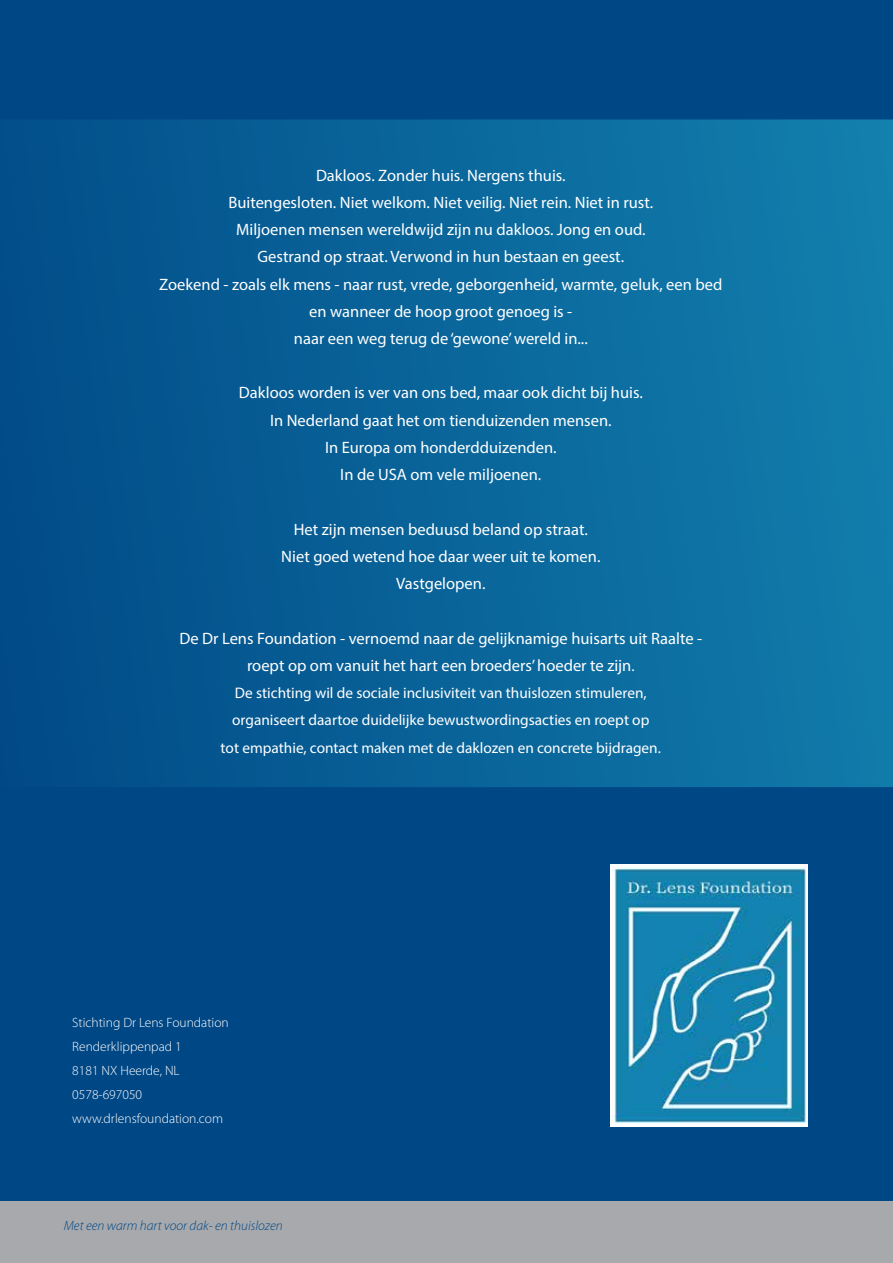
<style>
.page{position:relative;width:893px;height:1263px;background:#004785}
.page>*{position:absolute;margin:0;border:0;box-sizing:border-box;transform-origin:0 0}
.t1{font:16.5px/27.2px "Myriad Pro";color:#fff;text-align:center}
.t2{font:15.3px/27.3px "Myriad Pro";color:#fff;text-align:center}
.t3{font:300 13.5px/24px "Myriad Pro";color:#fff}
.t4{font:italic 300 13.5px "Myriad Pro";color:#004785}
.s1{font-size:15.3px}
</style>
<div class="page">
<div style="left:0;top:1202px;width:893px;height:61px;background:#a7a9ac"></div>
<img style="left:610px;top:864px;width:198px;height:263px">
<div style="left:0;top:119px;width:893px;height:668px;background:linear-gradient(to right,#014c88,#127eac);border:2px solid #1483b0"></div>
<p class="t1" style="left:159px;top:161px;width:565px">Dakloos. Zonder huis. Nergens thuis.<br>Buitengesloten. Niet welkom. Niet veilig. Niet rein. Niet in rust.<br>Miljoenen mensen wereldwijd zijn nu dakloos. Jong en oud.<br>Gestrand op straat. Verwond in hun bestaan en geest.<br>Zoekend - zoals elk mens - naar rust, vrede, geborgenheid, warmte, geluk, een bed en wanneer de hoop groot genoeg is -<br>naar een weg terug de ‘gewone’ wereld in...</p>
<p class="t1" style="left:239px;top:379px;width:405px">Dakloos worden is ver van ons bed, maar ook dicht bij huis.<br>In Nederland gaat het om tienduizenden mensen.<br>In Europa om honderdduizenden.<br>In de USA om vele miljoenen.</p>
<p class="t1" style="left:281px;top:515px;width:321px">Het zijn mensen beduusd beland op straat.<br>Niet goed wetend hoe daar weer uit te komen.<br>Vastgelopen.</p>
<p class="t1" style="left:179px;top:624px;width:524px">De Dr Lens Foundation - vernoemd naar de gelijknamige huisarts uit Raalte - roept op om vanuit het hart een broeders’ hoeder te zijn<span class="s1">.</span></p>
<p class="t2" style="left:221px;top:679px;width:442px">De stichting wil de sociale inclusiviteit van thuislozen stimuleren, organiseert daartoe duidelijke bewustwordingsacties en roept op<br>tot empathie, contact maken met de daklozen en concrete bijdragen.</p>
<p class="t3" style="left:72px;top:1011px;width:158px">Stichting Dr Lens Foundation<br>Renderklippenpad 1<br>8181 NX Heerde, NL<br>0578-697050 www.drlensfoundation.com</p>
<p class="t4" style="left:64px;top:1218px;width:220px">Met een warm hart voor dak- en thuislozen</p>
</div>
